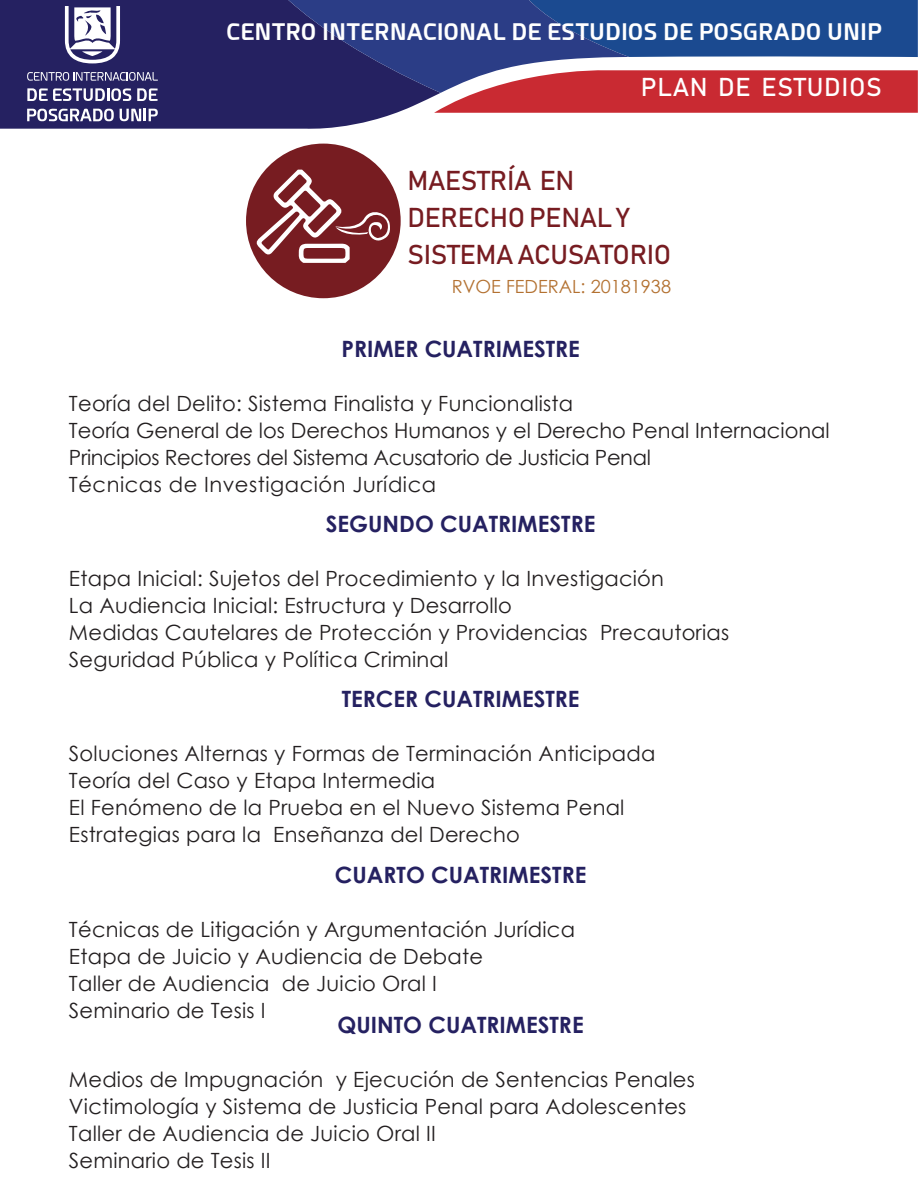
<style>
.page{position:relative;width:918px;height:1188px;background:#fff}
.page>*{position:absolute;margin:0;border:0;box-sizing:border-box;transform-origin:0 0}
.t1{font:27px/37.2px "Bahnschrift";letter-spacing:-.015em;color:#771c21}
.t2{font:25.5px "Bahnschrift";letter-spacing:.025em;color:#fff}
.t3{font:700 22.5px "Century Gothic";color:#252161}
.t4{font:700 22.5px "Esphimere";letter-spacing:.025em;color:#fff}
.t5{font:21px/27px "Century Gothic";letter-spacing:.01em;color:#231f20}
.t6{font:700 19.5px "Esphimere";letter-spacing:.025em;color:#fff}
.t7{font:19.5px "Bahnschrift";color:#fff}
.t8{font:18.15px "Century Gothic";color:#b37131}
</style>
<div class="page">
<div style="left:0;top:0;width:396px;height:129px;background:#252161"></div>
<svg style="left:288px;top:0;width:630px;height:113px;background:#634b7a"></svg>
<svg style="left:60px;top:6px;width:60px;height:57px"></svg>
<svg style="left:27px;top:71px;width:131px;height:50px"></svg>
<div style="left:246px;top:144px;width:155px;height:154px;background:#771c21;border-radius:50%"></div>
<svg style="left:256px;top:170px;width:135px;height:93px"></svg>
<p class="t4" style="left:227px;top:18px;width:657px">CENTRO INTERNACIONAL DE ESTUDIOS DE POSGRADO UNIP</p>
<p class="t6" style="left:275px;top:21px;width:569px">CENTRO INTERNACIONAL DE ESTUDIOS DE POSGRADO UNIP</p>
<p class="t2" style="left:641px;top:71px;width:242px">PLAN DE ESTUDIOS</p>
<p class="t7" style="left:584px;top:77px;width:263px">REGLAMENTO INSTITUCIONAL</p>
<p class="t1" style="left:408px;top:161px;width:265px">MAESTRÍA EN<br>DERECHO PENAL Y<br>SISTEMA ACUSATORIO</p>
<p class="t8" style="left:452px;top:274px;width:221px">RVOE FEDERAL: 20181938</p>
<p class="t3" style="left:341px;top:332px;width:240px">PRIMER CUATRIMESTRE</p>
<p class="t5" style="left:69px;top:390px;width:762px">Teoría del Delito: Sistema Finalista y Funcionalista<br>Teoría General de los Derechos Humanos y el Derecho Penal Internacional Principios Rectores del Sistema Acusatorio de Justicia Penal<br>Técnicas de Investigación Jurídica</p>
<p class="t3" style="left:326px;top:507px;width:271px">SEGUNDO CUATRIMESTRE</p>
<p class="t5" style="left:69px;top:565px;width:662px">Etapa Inicial: Sujetos del Procedimiento y la Investigación<br>La Audiencia Inicial: Estructura y Desarrollo<br>Medidas Cautelares de Protección y Providencias Precautorias Seguridad Pública y Política Criminal</p>
<p class="t3" style="left:342px;top:682px;width:240px">TERCER CUATRIMESTRE</p>
<p class="t5" style="left:69px;top:740px;width:588px">Soluciones Alternas y Formas de Terminación Anticipada Teoría del Caso y Etapa Intermedia<br>El Fenómeno de la Prueba en el Nuevo Sistema Penal Estrategias para la Enseñanza del Derecho</p>
<p class="t3" style="left:335px;top:857px;width:253px">CUARTO CUATRIMESTRE</p>
<p class="t5" style="left:69px;top:915px;width:508px">Técnicas de Litigación y Argumentación Jurídica Etapa de Juicio y Audiencia de Debate<br>Taller de Audiencia de Juicio Oral I<br>Seminario de Tesis I</p>
<p class="t3" style="left:338px;top:1007px;width:248px">QUINTO CUATRIMESTRE</p>
<p class="t5" style="left:69px;top:1065px;width:627px">Medios de Impugnación y Ejecución de Sentencias Penales Victimología y Sistema de Justicia Penal para Adolescentes Taller de Audiencia de Juicio Oral II<br>Seminario de Tesis II</p>
</div>
